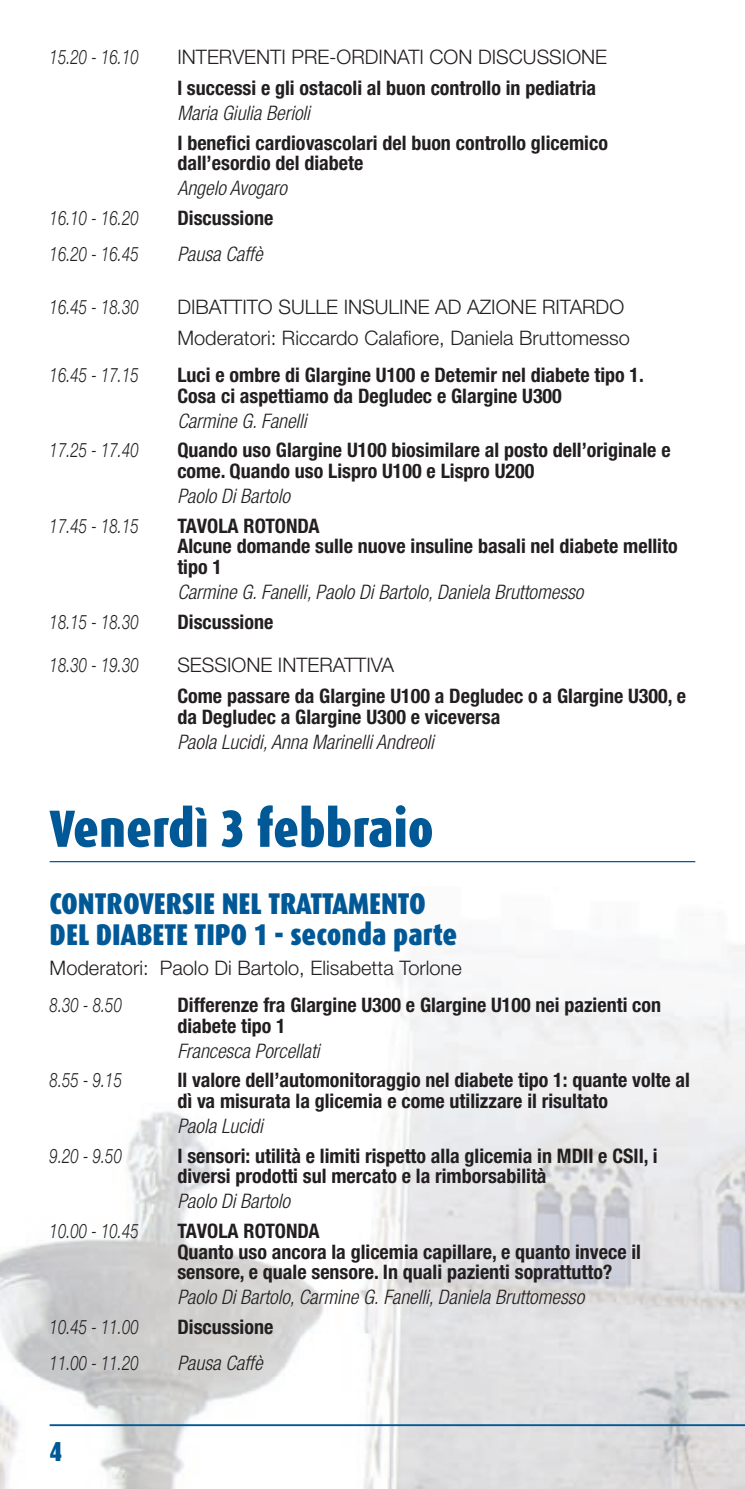
<style>
.page{position:relative;width:745px;height:1489px;background:#fff}
.page>*{position:absolute;margin:0;border:0;box-sizing:border-box;transform-origin:0 0}
.t1{font:900 52.5px "Dax Condensed";color:#005996}
.t2{font:900 30px/31.5px "Dax Condensed";color:#005996}
.t3{font:900 27.5px "Dax Condensed";color:#005996}
.t4{font:700 condensed 20px/20.5px "Helvetica Neue LT Std";color:#231f20}
.t5{font:italic 300 condensed 20px "Helvetica Neue LT Std";color:#231f20}
.t6{font:300 20px/31.2px "Helvetica Neue LT Std";color:#231f20}
.t7{font:italic 300 20px "Helvetica Neue LT Std";color:#231f20;scale:.75 1}
</style>
<div class="page">
<img style="left:0;top:861px;width:744px;height:627px">
<hr style="left:50px;top:1423px;width:694px;height:2px;background:#005996">
<hr style="left:50px;top:861px;width:644px;height:1px;background:#005996">
<p class="t7" style="left:50px;top:45px;width:120px">15.20 - 16.10</p>
<p class="t6" style="left:177px;top:41px;width:431px">INTERVENTI PRE-ORDINATI CON DISCUSSIONE</p>
<p class="t4" style="left:177px;top:77px;width:420px">l successi e gli ostacoli al buon controllo in pediatria</p>
<p class="t5" style="left:177px;top:101px;width:134px">Maria Giulia Berioli</p>
<p class="t4" style="left:177px;top:132px;width:432px">I benefici cardiovascolari del buon controllo glicemico dall’esordio del diabete</p>
<p class="t5" style="left:177px;top:177px;width:111px">Angelo Avogaro</p>
<p class="t7" style="left:50px;top:206px;width:120px">16.10 - 16.20</p>
<p class="t4" style="left:177px;top:207px;width:97px">Discussione</p>
<p class="t7" style="left:50px;top:242px;width:120px">16.20 - 16.45</p>
<p class="t5" style="left:177px;top:243px;width:87px">Pausa Caffè</p>
<p class="t7" style="left:50px;top:295px;width:120px">16.45 - 18.30</p>
<p class="t6" style="left:177px;top:291px;width:454px">DIBATTITO SULLE INSULINE AD AZIONE RITARDO<br>Moderatori: Riccardo Calafiore, Daniela Bruttomesso</p>
<p class="t7" style="left:50px;top:363px;width:120px">16.45 - 17.15</p>
<p class="t4" style="left:177px;top:364px;width:468px">Luci e ombre di Glargine U100 e Detemir nel diabete tipo 1.<br>Cosa ci aspettiamo da Degludec e Glargine U300</p>
<p class="t5" style="left:177px;top:409px;width:131px">Carmine G. Fanelli</p>
<p class="t7" style="left:50px;top:438px;width:120px">17.25 - 17.40</p>
<p class="t4" style="left:177px;top:439px;width:494px">Quando uso Glargine U100 biosimilare al posto dell’originale e come. Quando uso Lispro U100 e Lispro U200</p>
<p class="t5" style="left:177px;top:484px;width:114px">Paolo Di Bartolo</p>
<p class="t7" style="left:50px;top:513px;width:120px">17.45 - 18.15</p>
<p class="t4" style="left:177px;top:515px;width:501px">TAVOLA ROTONDA<br>Alcune domande sulle nuove insuline basali nel diabete mellito tipo 1</p>
<p class="t5" style="left:177px;top:580px;width:407px">Carmine G. Fanelli, Paolo Di Bartolo, Daniela Bruttomesso</p>
<p class="t7" style="left:50px;top:609px;width:120px">18.15 - 18.30</p>
<p class="t4" style="left:177px;top:611px;width:97px">Discussione</p>
<p class="t7" style="left:50px;top:653px;width:120px">18.30 - 19.30</p>
<p class="t6" style="left:177px;top:648px;width:218px">SESSIONE INTERATTIVA</p>
<p class="t4" style="left:177px;top:685px;width:509px">Come passare da Glargine U100 a Degludec o a Glargine U300, e da Degludec a Glargine U300 e viceversa</p>
<p class="t5" style="left:177px;top:730px;width:258px">Paola Lucidi, Anna Marinelli Andreoli</p>
<h1 class="t1" style="left:50px;top:799px;width:385px">Venerdì 3 febbraio</h1>
<h2 class="t2" style="left:50px;top:888px;width:409px">CONTROVERSIE NEL TRATTAMENTO<br>DEL DIABETE TIPO 1 - seconda parte</h2>
<p class="t6" style="left:50px;top:951px;width:413px">Moderatori: Paolo Di Bartolo, Elisabetta Torlone</p>
<p class="t7" style="left:50px;top:993px;width:98px">8.30 - 8.50</p>
<p class="t4" style="left:177px;top:994px;width:485px">Differenze fra Glargine U300 e Glargine U100 nei pazienti con diabete tipo 1</p>
<p class="t5" style="left:177px;top:1038px;width:144px">Francesca Porcellati</p>
<p class="t7" style="left:50px;top:1068px;width:98px">8.55 - 9.15</p>
<p class="t4" style="left:177px;top:1069px;width:513px">Il valore dell’automonitoraggio nel diabete tipo 1: quante volte al dì va misurata la glicemia e come utilizzare il risultato</p>
<p class="t5" style="left:177px;top:1114px;width:87px">Paola Lucidi</p>
<p class="t7" style="left:50px;top:1143px;width:98px">9.20 - 9.50</p>
<p class="t4" style="left:177px;top:1144px;width:481px">I sensori: utilità e limiti rispetto alla glicemia in MDII e CSII, i diversi prodotti sul mercato e la rimborsabilità</p>
<p class="t5" style="left:177px;top:1189px;width:114px">Paolo Di Bartolo</p>
<p class="t7" style="left:50px;top:1218px;width:120px">10.00 - 10.45</p>
<p class="t4" style="left:177px;top:1220px;width:465px">TAVOLA ROTONDA<br>Quanto uso ancora la glicemia capillare, e quanto invece il sensore, e quale sensore. In quali pazienti soprattutto?</p>
<p class="t5" style="left:177px;top:1285px;width:408px">Paolo Di Bartolo, Carmine G. Fanelli, Daniela Bruttomesso</p>
<p class="t7" style="left:50px;top:1314px;width:120px">10.45 - 11.00</p>
<p class="t4" style="left:177px;top:1316px;width:97px">Discussione</p>
<p class="t7" style="left:50px;top:1350px;width:120px">11.00 - 11.20</p>
<p class="t5" style="left:177px;top:1351px;width:87px">Pausa Caffè</p>
<h3 class="t3" style="left:50px;top:1436px;width:14px">4</h3>
</div>
